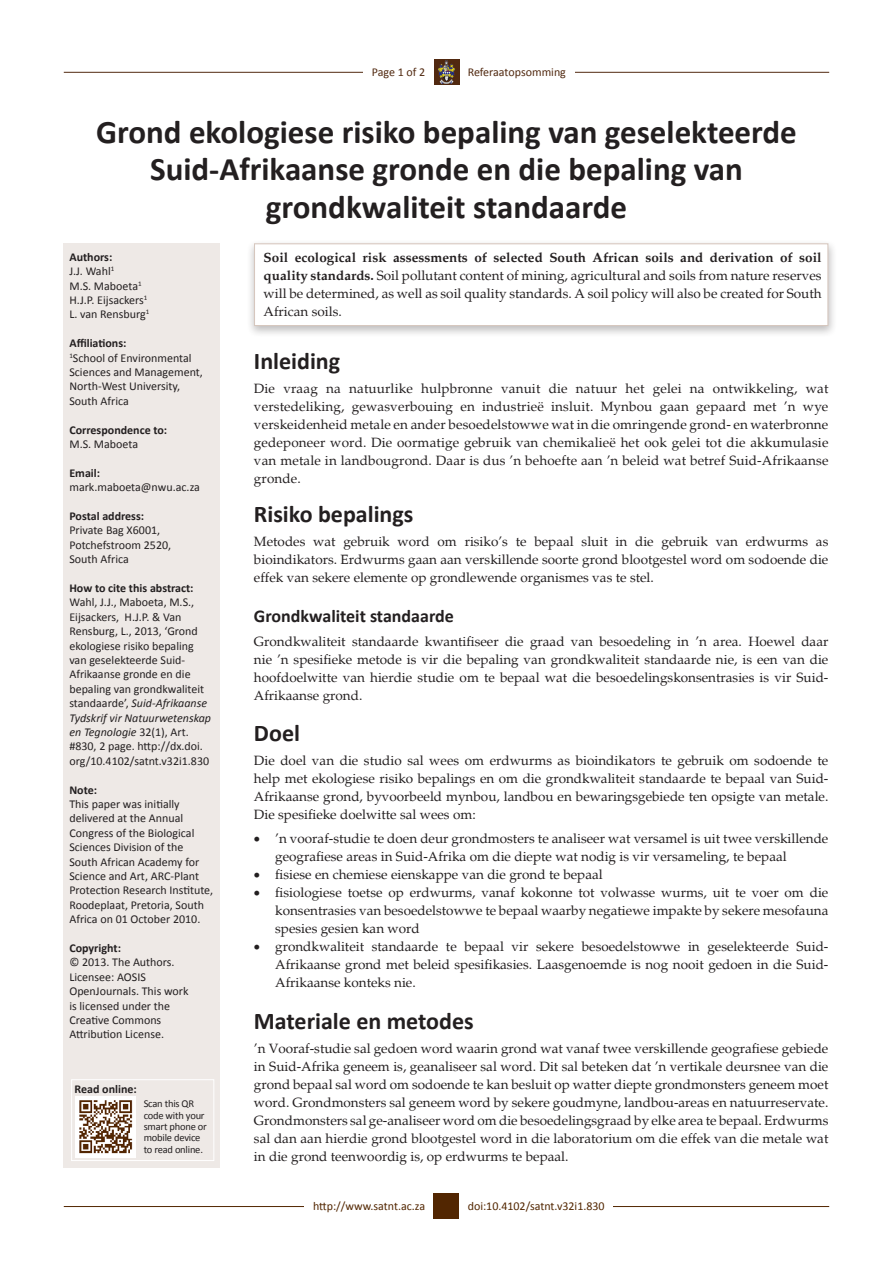
<style>
.page{position:relative;width:893px;height:1263px;background:#fff}
.page>*{position:absolute;margin:0;border:0;box-sizing:border-box;transform-origin:0 0}
.t1{font:700 33px/37.5px "Calibri";color:#231f20;text-align:center}
.t2{font:700 24px "Calibri";color:#231f20}
.t3{font:700 18px "Calibri";color:#231f20}
.t4{font:13.5px/18px "Palatino";color:#231f20;text-align:justify}
.Side_bar{font:12px/14.4px "Calibri";color:#231f20}
.Side_bar-2{font:700 12px "Calibri";color:#231f20}
.t5{font:12px "Calibri";color:#522601}
.t6{font:12px "Calibri";color:#512910}
.t7{font:10.5px/11.2px "Calibri";letter-spacing:-.02em;color:#231f20}
.s1{font-style:italic}
.s2{font-weight:700}
</style>
<div class="page">
<hr style="left:64px;top:72px;width:765px;height:1px;background:#512910">
<hr style="left:64px;top:1206px;width:765px;height:1px;background:#522601">
<div style="left:305px;top:1193px;width:129px;height:26px;background:#fff"></div>
<div style="left:459px;top:1193px;width:154px;height:26px;background:#fff"></div>
<div style="left:434px;top:1193px;width:25px;height:26px;background:#522601"></div>
<div style="left:459px;top:59px;width:115px;height:26px;background:#fff"></div>
<img style="left:434px;top:59px;width:25px;height:26px">
<div style="left:246px;top:239px;width:591px;height:100px;background:#231f20;opacity:.75"></div>
<div style="left:254px;top:243px;width:574px;height:83px;background:#fff"></div>
<div style="left:64px;top:243px;width:156px;height:924px;background:#eee9e6"></div>
<div style="left:363px;top:59px;width:71px;height:26px;background:#fff"></div>
<div style="left:71px;top:1079px;width:143px;height:82px;border:1px solid #fff"></div>
<img style="left:75px;top:1096px;width:61px;height:61px">
<p class="t6" style="left:372px;top:65px;width:55px">Page 1 of 2</p>
<p class="t6" style="left:468px;top:65px;width:100px">Referaatopsomming</p>
<p class="t1" style="left:96px;top:113px;width:702px">Grond ekologiese risiko bepaling van geselekteerde<br>Suid-Afrikaanse gronde en die bepaling van grondkwaliteit standaarde</p>
<p class="Side_bar-2" style="left:69px;top:249px;width:44px">Authors:</p>
<p class="Side_bar" style="left:69px;top:264px;width:46px">J.J. Wahl<sup>1</sup></p>
<p class="Side_bar" style="left:69px;top:278px;width:74px">M.S. Maboeta<sup>1</sup></p>
<p class="Side_bar" style="left:69px;top:293px;width:80px">H.J.P. Eijsackers<sup>1</sup></p>
<p class="Side_bar" style="left:69px;top:307px;width:81px">L. van Rensburg<sup>1</sup></p>
<p class="Side_bar-2" style="left:69px;top:336px;width:59px">Affiliations:</p>
<p class="Side_bar" style="left:69px;top:350px;width:135px"><sup>1</sup>School of Environmental<br>Sciences and Management,<br>North-West University,</p>
<p class="Side_bar" style="left:69px;top:394px;width:61px">South Africa</p>
<p class="Side_bar-2" style="left:69px;top:422px;width:99px">Correspondence to:</p>
<p class="Side_bar" style="left:69px;top:437px;width:70px">M.S. Maboeta</p>
<p class="Side_bar-2" style="left:69px;top:465px;width:32px">Email:</p>
<p class="Side_bar" style="left:69px;top:480px;width:132px">mark.maboeta@nwu.ac.za</p>
<p class="Side_bar-2" style="left:69px;top:508px;width:76px">Postal address:</p>
<p class="Side_bar" style="left:69px;top:523px;width:103px">Private Bag X6001,<br>Potchefstroom 2520,</p>
<p class="Side_bar" style="left:69px;top:552px;width:61px">South Africa</p>
<p class="Side_bar-2" style="left:69px;top:580px;width:126px">How to cite this abstract:</p>
<p class="Side_bar" style="left:69px;top:595px;width:143px">Wahl, J.J., Maboeta, M.S.,<br>Eijsackers, H.J.P. &amp; Van<br>Rensburg, L., 2013, ‘Grond ekologiese risiko bepaling van geselekteerde Suid-<br>Afrikaanse gronde en die bepaling van grondkwaliteit standaarde’, <span class="s1">Suid-Afrikaanse<br>Tydskrif vir Natuurwetenskap en Tegnologie</span> 32(1), Art. #830, 2 page. http://dx.doi. org/10.4102/satnt.v32i1.830</p>
<p class="Side_bar-2" style="left:69px;top:782px;width:29px">Note:</p>
<p class="Side_bar" style="left:69px;top:797px;width:145px">This paper was initially delivered at the Annual<br>Congress of the Biological<br>Sciences Division of the<br>South African Academy for<br>Science and Art, ARC-Plant<br>Protection Research Institute,<br>Roodeplaat, Pretoria, South<br>Africa on 01 October 2010.</p>
<p class="Side_bar-2" style="left:69px;top:940px;width:53px">Copyright:</p>
<p class="Side_bar" style="left:69px;top:955px;width:107px">© 2013. The Authors.</p>
<p class="Side_bar" style="left:69px;top:970px;width:121px">Licensee: AOSIS<br>OpenJournals. This work</p>
<p class="Side_bar" style="left:69px;top:998px;width:102px">is licensed under the</p>
<p class="Side_bar" style="left:69px;top:1013px;width:93px">Creative Commons</p>
<p class="Side_bar" style="left:69px;top:1027px;width:96px">Attribution License.</p>
<p class="t4" style="left:264px;top:248px;width:560px"><span class="s2">Soil ecological risk assessments of selected South African soils and derivation of soil quality standards.</span> Soil pollutant content of mining, agricultural and soils from nature reserves will be determined, as well as soil quality standards. A soil policy will also be created for South African soils.</p>
<p class="t2" style="left:254px;top:345px;width:88px">Inleiding</p>
<p class="t4" style="left:254px;top:379px;width:576px">Die vraag na natuurlike hulpbronne vanuit die natuur het gelei na ontwikkeling, wat verstedeliking, gewasverbouing en industrieë insluit. Mynbou gaan gepaard met ’n wye verskeidenheid metale en ander besoedelstowwe wat in die omringende grond- en waterbronne gedeponeer word. Die oormatige gebruik van chemikalieë het ook gelei tot die akkumulasie van metale in landbougrond. Daar is dus ’n behoefte aan ’n beleid wat betref Suid-Afrikaanse gronde.</p>
<p class="t2" style="left:254px;top:498px;width:161px">Risiko bepalings</p>
<p class="t4" style="left:254px;top:532px;width:576px">Metodes wat gebruik word om risiko’s te bepaal sluit in die gebruik van erdwurms as bioindikators. Erdwurms gaan aan verskillende soorte grond blootgestel word om sodoende die effek van sekere elemente op grondlewende organismes vas te stel.</p>
<p class="t3" style="left:254px;top:605px;width:201px">Grondkwaliteit standaarde</p>
<p class="t4" style="left:254px;top:633px;width:576px">Grondkwaliteit standaarde kwantifiseer die graad van besoedeling in ’n area. Hoewel daar nie ’n spesifieke metode is vir die bepaling van grondkwaliteit standaarde nie, is een van die hoofdoelwitte van hierdie studie om te bepaal wat die besoedelingskonsentrasies is vir Suid-Afrikaanse grond.</p>
<p class="t2" style="left:254px;top:717px;width:48px">Doel</p>
<p class="t4" style="left:254px;top:751px;width:576px">Die doel van die studio sal wees om erdwurms as bioindikators te gebruik om sodoende te help met ekologiese risiko bepalings en om die grondkwaliteit standaarde te bepaal van Suid-Afrikaanse grond, byvoorbeeld mynbou, landbou en bewaringsgebiede ten opsigte van metale.<br>Die spesifieke doelwitte sal wees om:</p>
<p class="t4" style="left:275px;top:829px;width:555px;text-indent:-21px">• ’n vooraf-studie te doen deur grondmosters te analiseer wat versamel is uit twee verskillende geografiese areas in Suid-Afrika om die diepte wat nodig is vir versameling, te bepaal</p>
<p class="t4" style="left:254px;top:865px;width:350px">• fisiese en chemiese eienskappe van die grond te bepaal</p>
<p class="t4" style="left:275px;top:883px;width:555px;text-indent:-21px">• fisiologiese toetse op erdwurms, vanaf kokonne tot volwasse wurms, uit te voer om die konsentrasies van besoedelstowwe te bepaal waarby negatiewe impakte by sekere mesofauna spesies gesien kan word</p>
<p class="t4" style="left:275px;top:937px;width:555px;text-indent:-21px">• grondkwaliteit standaarde te bepaal vir sekere besoedelstowwe in geselekteerde Suid-Afrikaanse grond met beleid spesifikasies. Laasgenoemde is nog nooit gedoen in die Suid-Afrikaanse konteks nie.</p>
<p class="t2" style="left:254px;top:1005px;width:221px">Materiale en metodes</p>
<p class="t4" style="left:254px;top:1039px;width:576px">’n Vooraf-studie sal gedoen word waarin grond wat vanaf twee verskillende geografiese gebiede in Suid-Afrika geneem is, geanaliseer sal word. Dit sal beteken dat ’n vertikale deursnee van die grond bepaal sal word om sodoende te kan besluit op watter diepte grondmonsters geneem moet word. Grondmonsters sal geneem word by sekere goudmyne, landbou-areas en natuurreservate.<br>Grondmonsters sal ge-analiseer word om die besoedelingsgraad by elke area te bepaal. Erdwurms sal dan aan hierdie grond blootgestel word in die laboratorium om die effek van die metale wat in die grond teenwoordig is, op erdwurms te bepaal.</p>
<p class="Side_bar-2" style="left:75px;top:1082px;width:64px">Read online:</p>
<p class="t7" style="left:144px;top:1098px;width:65px">Scan this QR code with your smart phone or mobile device to read online.</p>
<p class="t5" style="left:313px;top:1199px;width:114px">http://www.satnt.ac.za</p>
<p class="t5" style="left:468px;top:1199px;width:138px">doi:10.4102/satnt.v32i1.830</p>
</div>
